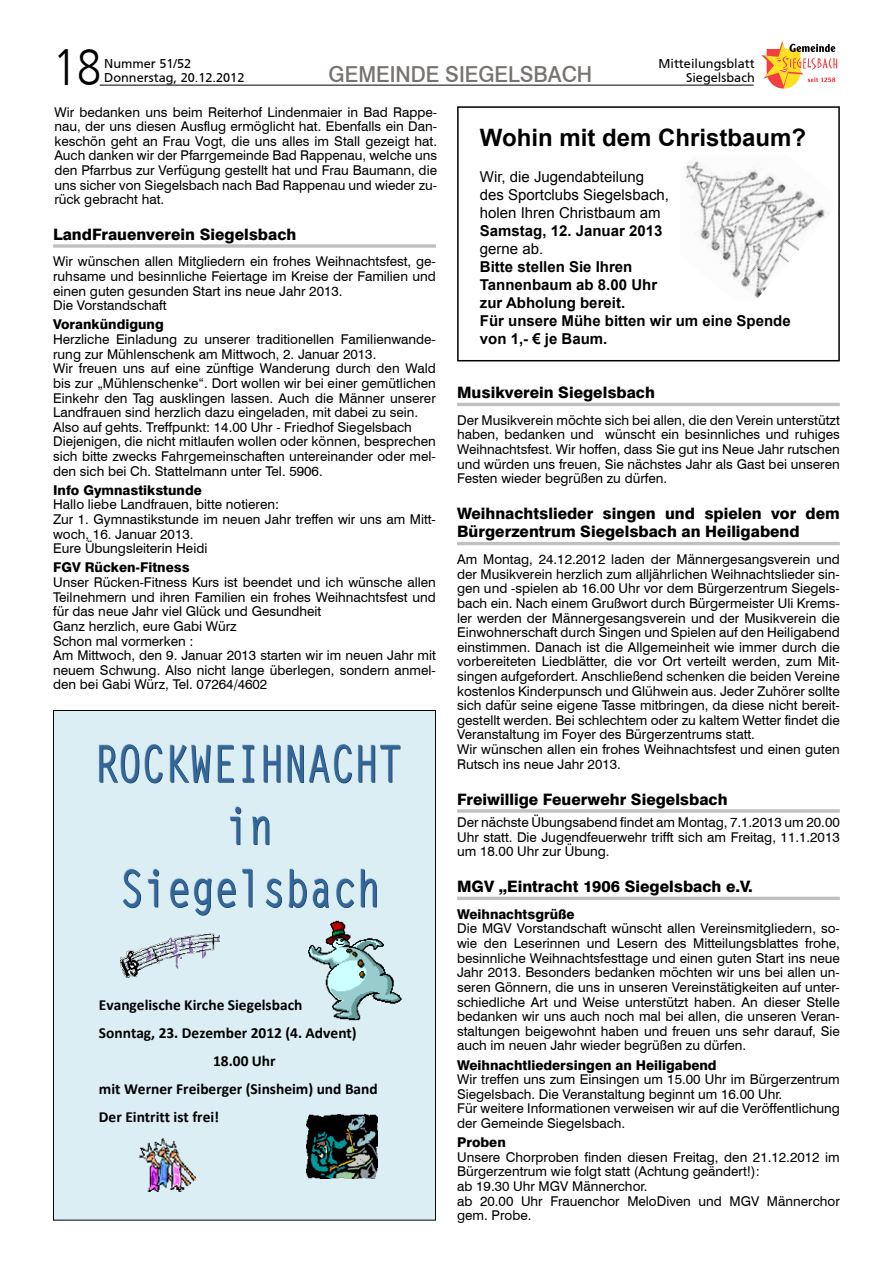
<style>
.page{position:relative;width:893px;height:1263px;background:#fff}
.page>*{position:absolute;margin:0;border:0;box-sizing:border-box;transform-origin:0 0}
.t1{font:300 51px "Frutiger LT";color:#000;scale:.85 1}
.t2{font:700 24px "Arial";color:#000}
.t3{font:500 22.05px "Swiss 721 BT";color:#787370;scale:.95 1}
.t4{font:800 15.75px/18px "Swiss 721 BT";color:#000}
.t5{font:700 15.45px "Calibri";color:#000}
.t6{font:700 15px/18px "Arial";color:#000}
.t7{font:15px/18px "Arial";color:#000}
.t8{font:13.5px/14.5px "Swiss 721 BT";color:#000}
.t9{font:800 13.5px "Swiss 721 BT";color:#000}
.t10{font:12.75px/13.5px "Frutiger CE";color:#000}
</style>
<div class="page">
<hr style="left:100px;top:85px;width:654px;height:1px;background:#000">
<svg style="left:761px;top:41px;width:76px;height:48px"></svg>
<div style="left:457px;top:106px;width:383px;height:255px;border:2px solid #000"></div>
<img style="left:682px;top:160px;width:147px;height:138px">
<div style="left:53px;top:710px;width:383px;height:510px;background:#daeef3"></div>
<img style="left:138px;top:1138px;width:58px;height:54px">
<img style="left:307px;top:1115px;width:71px;height:63px">
<img style="left:308px;top:920px;width:94px;height:101px">
<img style="left:121px;top:933px;width:98px;height:44px">
<svg style="left:99px;top:744px;width:64px;height:39px"></svg>
<svg style="left:170px;top:744px;width:41px;height:39px"></svg>
<svg style="left:218px;top:745px;width:16px;height:38px"></svg>
<svg style="left:242px;top:745px;width:12px;height:38px"></svg>
<svg style="left:263px;top:745px;width:18px;height:38px"></svg>
<svg style="left:287px;top:744px;width:65px;height:39px"></svg>
<svg style="left:358px;top:745px;width:42px;height:38px"></svg>
<svg style="left:230px;top:806px;width:11px;height:39px"></svg>
<svg style="left:252px;top:816px;width:17px;height:29px"></svg>
<svg style="left:123px;top:869px;width:18px;height:39px"></svg>
<svg style="left:148px;top:869px;width:11px;height:38px"></svg>
<svg style="left:170px;top:878px;width:66px;height:38px"></svg>
<svg style="left:242px;top:869px;width:11px;height:38px"></svg>
<svg style="left:265px;top:878px;width:17px;height:30px"></svg>
<svg style="left:288px;top:869px;width:41px;height:39px"></svg>
<svg style="left:336px;top:878px;width:18px;height:30px"></svg>
<svg style="left:360px;top:869px;width:17px;height:38px"></svg>
<svg style="left:53px;top:244px;width:383px;height:4px;background:#c9c9c9"></svg>
<hr style="left:457px;top:403px;width:383px;height:3px;background:#c0c0c0">
<hr style="left:457px;top:542px;width:383px;height:3px;background:#c0c0c0">
<svg style="left:457px;top:809px;width:383px;height:4px;background:#c9c9c9"></svg>
<hr style="left:457px;top:897px;width:383px;height:3px;background:#c0c0c0">
<h1 class="t1" style="left:53px;top:39px;width:58px">18</h1>
<p class="t10" style="left:104px;top:57px;width:142px">Nummer 51/52<br>Donnerstag, 20.12.2012</p>
<h3 class="t3" style="left:329px;top:61px;width:217px">GEMEINDE SIEGELSBA</h3>
<h3 class="t3" style="left:562px;top:61px;width:34px">CH</h3>
<p class="t10" style="left:658px;top:57px;width:98px;text-align:right">Mitteilungsblatt<br>Siegelsbach</p>
<p class="t8" style="left:54px;top:104px;width:384px;text-align:justify">Wir bedanken uns beim Reiterhof Lindenmaier in Bad Rappe&shy;nau, der uns diesen Ausflug ermöglicht hat. Ebenfalls ein Dan&shy;keschön geht an Frau Vogt, die uns alles im Stall gezeigt hat.<br>Auch danken wir der Pfarrgemeinde Bad Rappenau, welche uns den Pfarrbus zur Verfügung gestellt hat und Frau Baumann, die uns sicher von Siegelsbach nach Bad Rappenau und wieder zu&shy;rück gebracht hat.</p>
<p class="t4" style="left:53px;top:225px;width:245px">LandFrauenverein Siegelsbach</p>
<p class="t8" style="left:53px;top:254px;width:384px">Wir wünschen allen Mitgliedern ein frohes Weihnachtsfest, ge&shy;ruhsame und besinnliche Feiertage im Kreise der Familien und einen guten gesunden Start ins neue Jahr 2013.<br>Die Vorstandschaft</p>
<p class="t9" style="left:53px;top:316px;width:112px">Vorankündigung</p>
<p class="t8" style="left:53px;top:332px;width:384px">Herzliche Einladung zu unserer traditionellen Familienwande&shy;rung zur Mühlenschenk am Mittwoch, 2. Januar 2013.<br>Wir freuen uns auf eine zünftige Wanderung durch den Wald bis zur „Mühlenschenke“. Dort wollen wir bei einer gemütlichen Einkehr den Tag ausklingen lassen. Auch die Männer unserer Landfrauen sind herzlich dazu eingeladen, mit dabei zu sein.<br>Also auf gehts. Treffpunkt: 14.00 Uhr - Friedhof Siegelsbach Diejenigen, die nicht mitlaufen wollen oder können, besprechen sich bitte zwecks Fahrgemeinschaften untereinander oder mel&shy;den sich bei Ch. Stattelmann unter Tel. 5906.</p>
<p class="t9" style="left:53px;top:482px;width:150px">Info Gymnastikstunde</p>
<p class="t8" style="left:53px;top:497px;width:384px">Hallo liebe Landfrauen, bitte notieren:<br>Zur 1. Gymnastikstunde im neuen Jahr treffen wir uns am Mitt&shy;woch, 16. Januar 2013.<br>Eure Übungsleiterin Heidi</p>
<p class="t9" style="left:53px;top:559px;width:138px">FGV Rücken-Fitness</p>
<p class="t8" style="left:53px;top:575px;width:384px">Unser Rücken-Fitness Kurs ist beendet und ich wünsche allen Teilnehmern und ihren Familien ein frohes Weihnachtsfest und für das neue Jahr viel Glück und Gesundheit<br>Ganz herzlich, eure Gabi Würz<br>Schon mal vormerken :<br>Am Mittwoch, den 9. Januar 2013 starten wir im neuen Jahr mit neuem Schwung. Also nicht lange überlegen, sondern anmel&shy;den bei Gabi Würz, Tel. 07264/4602</p>
<p class="t5" style="left:99px;top:995px;width:205px">Evangelische Kirche Siegelsbach</p>
<p class="t5" style="left:99px;top:1023px;width:259px">Sonntag, 23. Dezember 2012 (4. Advent)</p>
<p class="t5" style="left:213px;top:1051px;width:64px">18.00 Uhr</p>
<p class="t5" style="left:99px;top:1079px;width:280px">mit Werner Freiberger (Sinsheim) und Band</p>
<p class="t5" style="left:99px;top:1107px;width:122px">Der Eintritt ist frei!</p>
<h2 class="t2" style="left:480px;top:122px;width:328px">Wohin mit dem Christbaum?</h2>
<p class="t7" style="left:480px;top:168px;width:191px">Wir, die Jugendabteilung des Sportclubs Siegelsbach, holen Ihren Christbaum am</p>
<p class="t6" style="left:480px;top:222px;width:184px">Samstag, 12. Januar 2013</p>
<p class="t7" style="left:480px;top:240px;width:65px">gerne ab.</p>
<p class="t6" style="left:480px;top:258px;width:312px">Bitte stellen Sie Ihren<br>Tannenbaum ab 8.00 Uhr<br>zur Abholung bereit.<br>Für unsere Mühe bitten wir um eine Spende von 1,- € je Baum.</p>
<p class="t4" style="left:457px;top:383px;width:199px">Musikverein Siegelsbach</p>
<p class="t8" style="left:457px;top:413px;width:384px;text-align:justify">Der Musikverein möchte sich bei allen, die den Verein unterstützt haben, bedanken und wünscht ein besinnliches und ruhiges Weihnachtsfest. Wir hoffen, dass Sie gut ins Neue Jahr rutschen und würden uns freuen, Sie nächstes Jahr als Gast bei unseren Festen wieder begrüßen zu dürfen.</p>
<p class="t4" style="left:457px;top:505px;width:384px">Weihnachtslieder singen und spielen vor dem<br>Bürgerzentrum Siegelsbach an Heiligabend</p>
<p class="t8" style="left:457px;top:552px;width:384px">Am Montag, 24.12.2012 laden der Männergesangsverein und der Musikverein herzlich zum alljährlichen Weihnachtslieder sin&shy;gen und -spielen ab 16.00 Uhr vor dem Bürgerzentrum Siegels&shy;bach ein. Nach einem Grußwort durch Bürgermeister Uli Krems&shy;ler werden der Männergesangsverein und der Musikverein die Einwohnerschaft durch Singen und Spielen auf den Heiligabend einstimmen. Danach ist die Allgemeinheit wie immer durch die vorbereiteten Liedblätter, die vor Ort verteilt werden, zum Mit&shy;singen aufgefordert. Anschließend schenken die beiden Vereine kostenlos Kinderpunsch und Glühwein aus. Jeder Zuhörer sollte sich dafür seine eigene Tasse mitbringen, da diese nicht bereit&shy;gestellt werden. Bei schlechtem oder zu kaltem Wetter findet die Veranstaltung im Foyer des Bürgerzentrums statt.<br>Wir wünschen allen ein frohes Weihnachtsfest und einen guten Rutsch ins neue Jahr 2013.</p>
<p class="t4" style="left:457px;top:790px;width:272px">Freiwillige Feuerwehr Siegelsbach</p>
<p class="t8" style="left:457px;top:815px;width:384px;text-align:justify">Der nächste Übungsabend findet am Montag, 7.1.2013 um 20.00<br>Uhr statt. Die Jugendfeuerwehr trifft sich am Freitag, 11.1.2013 um 18.00 Uhr zur Übung.</p>
<p class="t4" style="left:457px;top:877px;width:297px">MGV „Eintracht 1906 Siegelsbach e.V.</p>
<p class="t9" style="left:457px;top:906px;width:119px">Weihnachtsgrüße</p>
<p class="t8" style="left:457px;top:921px;width:384px;text-align:justify">Die MGV Vorstandschaft wünscht allen Vereinsmitgliedern, so&shy;wie den Leserinnen und Lesern des Mitteilungsblattes frohe, besinnliche Weihnachtsfesttage und einen guten Start ins neue Jahr 2013. Besonders bedanken möchten wir uns bei allen un&shy;seren Gönnern, die uns in unseren Vereinstätigkeiten auf unter&shy;schiedliche Art und Weise unterstützt haben. An dieser Stelle bedanken wir uns auch noch mal bei allen, die unseren Veran&shy;staltungen beigewohnt haben und freuen uns sehr darauf, Sie auch im neuen Jahr wieder begrüßen zu dürfen.</p>
<p class="t9" style="left:457px;top:1056px;width:261px">Weihnachtliedersingen an Heiligabend</p>
<p class="t8" style="left:457px;top:1072px;width:384px">Wir treffen uns zum Einsingen um 15.00 Uhr im Bürgerzentrum Siegelsbach. Die Veranstaltung beginnt um 16.00 Uhr.<br>Für weitere Informationen verweisen wir auf die Veröffentlichung der Gemeinde Siegelsbach.</p>
<p class="t9" style="left:457px;top:1134px;width:50px">Proben</p>
<p class="t8" style="left:457px;top:1149px;width:384px">Unsere Chorproben finden diesen Freitag, den 21.12.2012 im Bürgerzentrum wie folgt statt (Achtung geändert!):<br>ab 19.30 Uhr MGV Männerchor.<br>ab 20.00 Uhr Frauenchor MeloDiven und MGV Männerchor gem. Probe.</p>
</div>
